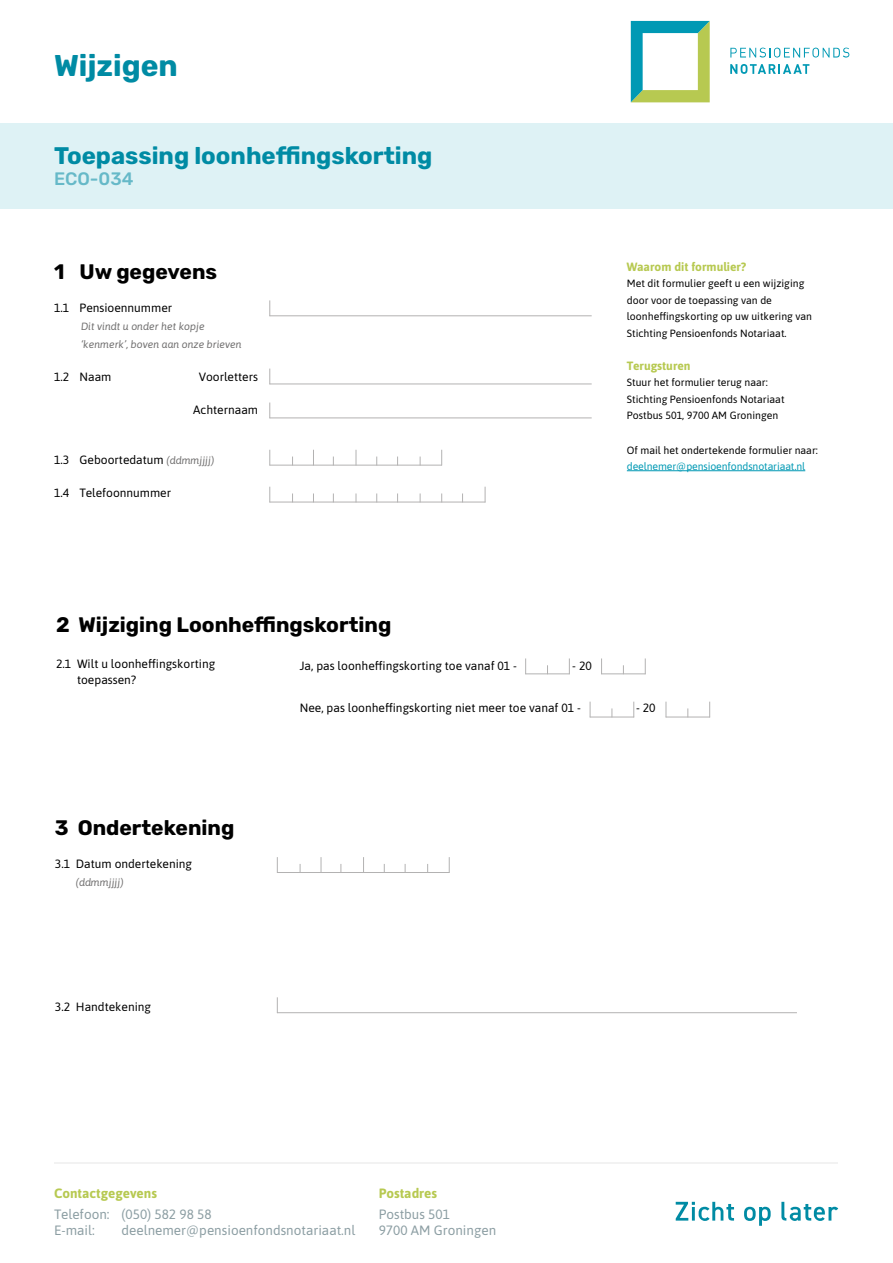
<style>
.page{position:relative;width:893px;height:1263px;background:#fff}
.page>*{position:absolute;margin:0;border:0;box-sizing:border-box;transform-origin:0 0}
.t1{font:700 30px "Rubik";color:#008ba4}
.t2{font:700 24px "Rubik";color:#008ba4}
.t3{font:700 21px "Rubik";color:#000}
.t4{font:500 18px "Rubik";color:#66b9c8}
.t5{font:13.5px/16.2px "Asap";color:#8c9ea3}
.t6{font:700 13.5px "Asap";color:#b7c951}
.t7{font:12px/16.5px "Asap";color:#000}
.t8{font:700 12px "Asap";color:#b7c951}
.t9{font:10.5px/16.5px "Asap";color:#000}
.t10{font:italic 10.5px/18px "Asap";color:#706f6f}
.t11{font:10.5px "Asap";letter-spacing:-.01em;color:#0099b4}
.s1{font-style:italic;font-size:10.5px;color:#706f6f}
</style>
<div class="page">
<hr style="left:54px;top:1162px;width:784px;height:2px;background:#f2f2f2">
<div style="left:0;top:123px;width:893px;height:86px;background:#def2f5"></div>
<svg style="left:730px;top:48px;width:119px;height:10px"></svg>
<svg style="left:730px;top:64px;width:79px;height:10px"></svg>
<svg style="left:631px;top:21px;width:79px;height:81px"></svg>
<svg style="left:676px;top:1202px;width:58px;height:19px"></svg>
<svg style="left:744px;top:1207px;width:27px;height:19px"></svg>
<svg style="left:781px;top:1202px;width:57px;height:19px"></svg>
<hr style="left:627px;top:470px;width:178px;height:1px;background:#0099b4">
<hr style="left:269px;top:315px;width:323px;height:1px;background:#b3b2b2">
<svg style="left:269px;top:300px;width:1px;height:16px"></svg>
<hr style="left:269px;top:384px;width:323px;height:1px;background:#b3b2b2">
<svg style="left:269px;top:369px;width:1px;height:15px"></svg>
<hr style="left:269px;top:417px;width:323px;height:1px;background:#b3b2b2">
<svg style="left:269px;top:402px;width:1px;height:16px"></svg>
<hr style="left:269px;top:465px;width:173px;height:1px;background:#b3b2b2">
<svg style="left:269px;top:450px;width:1px;height:15px"></svg>
<svg style="left:441px;top:450px;width:1px;height:15px"></svg>
<svg style="left:356px;top:450px;width:1px;height:15px"></svg>
<svg style="left:313px;top:450px;width:1px;height:15px"></svg>
<hr style="left:269px;top:502px;width:216px;height:1px;background:#b3b2b2">
<svg style="left:269px;top:487px;width:1px;height:15px"></svg>
<svg style="left:485px;top:487px;width:1px;height:15px"></svg>
<hr style="left:277px;top:872px;width:172px;height:1px;background:#b3b2b2">
<svg style="left:277px;top:857px;width:1px;height:15px"></svg>
<svg style="left:449px;top:857px;width:1px;height:16px"></svg>
<svg style="left:363px;top:857px;width:1px;height:15px"></svg>
<svg style="left:321px;top:857px;width:1px;height:15px"></svg>
<hr style="left:277px;top:1012px;width:520px;height:1px;background:#b3b2b2">
<svg style="left:277px;top:997px;width:1px;height:15px"></svg>
<hr style="left:525px;top:673px;width:45px;height:1px;background:#b3b2b2">
<svg style="left:525px;top:658px;width:1px;height:15px"></svg>
<svg style="left:569px;top:658px;width:1px;height:15px"></svg>
<hr style="left:601px;top:673px;width:45px;height:1px;background:#b3b2b2">
<svg style="left:601px;top:658px;width:1px;height:15px"></svg>
<svg style="left:645px;top:658px;width:1px;height:15px"></svg>
<hr style="left:590px;top:717px;width:44px;height:1px;background:#b3b2b2">
<svg style="left:590px;top:702px;width:1px;height:15px"></svg>
<svg style="left:633px;top:702px;width:1px;height:15px"></svg>
<hr style="left:666px;top:717px;width:44px;height:1px;background:#b3b2b2">
<svg style="left:666px;top:702px;width:1px;height:15px"></svg>
<svg style="left:709px;top:702px;width:1px;height:15px"></svg>
<h1 class="t1" style="left:54px;top:48px;width:125px">Wijzigen</h1>
<h2 class="t2" style="left:54px;top:142px;width:380px">Toepassing loonheffingskorting</h2>
<h3 class="t4" style="left:54px;top:168px;width:81px">ECO-034</h3>
<h3 class="t3" style="left:54px;top:259px;width:165px">1 Uw gegevens</h3>
<p class="t7" style="left:54px;top:299px;width:120px">1.1 Pensioennummer</p>
<p class="t10" style="left:81px;top:317px;width:162px">Dit vindt u onder het kopje ‘kenmerk’, boven aan onze brieven</p>
<p class="t7" style="left:54px;top:368px;width:59px">1.2 Naam</p>
<p class="t7" style="left:199px;top:368px;width:61px">Voorletters</p>
<p class="t7" style="left:193px;top:401px;width:66px">Achternaam</p>
<p class="t7" style="left:54px;top:450px;width:162px">1.3 Geboortedatum <span class="s1">(ddmmjjjj)</span></p>
<p class="t7" style="left:54px;top:483px;width:119px">1.4 Telefoonnummer</p>
<h3 class="t3" style="left:56px;top:613px;width:337px">2 Wijziging Loonheffingskorting</h3>
<p class="t8" style="left:627px;top:258px;width:121px">Waarom dit formulier?</p>
<p class="t9" style="left:627px;top:275px;width:187px">Met dit formulier geeft u een wijziging door voor de toepassing van de loonheffingskorting op uw uitkering van Stichting Pensioenfonds Notariaat.</p>
<p class="t8" style="left:627px;top:357px;width:65px">Terugsturen</p>
<p class="t9" style="left:627px;top:374px;width:159px">Stuur het formulier terug naar:<br>Stichting Pensioenfonds Notariaat<br>Postbus 501, 9700 AM Groningen</p>
<p class="t9" style="left:627px;top:441px;width:193px">Of mail het ondertekende formulier naar:</p>
<p class="t11" style="left:627px;top:459px;width:180px">deelnemer@pensioenfondsnotariaat.nl</p>
<p class="t7" style="left:77px;top:655px;width:140px;text-indent:-21px">2.1 Wilt u loonheffingskorting toepassen?</p>
<p class="t7" style="left:300px;top:657px;width:219px">Ja, pas loonheffingskorting toe vanaf 01 -</p>
<p class="t7" style="left:572px;top:657px;width:21px">- 20</p>
<p class="t7" style="left:300px;top:699px;width:283px">Nee, pas loonheffingskorting niet meer toe vanaf 01 -</p>
<p class="t7" style="left:636px;top:699px;width:21px">- 20</p>
<h3 class="t3" style="left:55px;top:816px;width:181px">3 Ondertekening</h3>
<p class="t7" style="left:55px;top:855px;width:139px">3.1 Datum ondertekening</p>
<p class="t10" style="left:76px;top:873px;width:49px">(ddmmjjjj)</p>
<p class="t7" style="left:55px;top:997px;width:98px">3.2 Handtekening</p>
<p class="t6" style="left:54px;top:1184px;width:104px">Contactgegevens</p>
<p class="t5" style="left:54px;top:1205px;width:159px">Telefoon: (050) 582 98 58<br>E-mail:</p>
<p class="t5" style="left:122px;top:1221px;width:235px">deelnemer@pensioenfondsnotariaat.nl</p>
<p class="t6" style="left:379px;top:1184px;width:60px">Postadres</p>
<p class="t5" style="left:379px;top:1205px;width:119px">Postbus 501<br>9700 AM Groningen</p>
</div>
